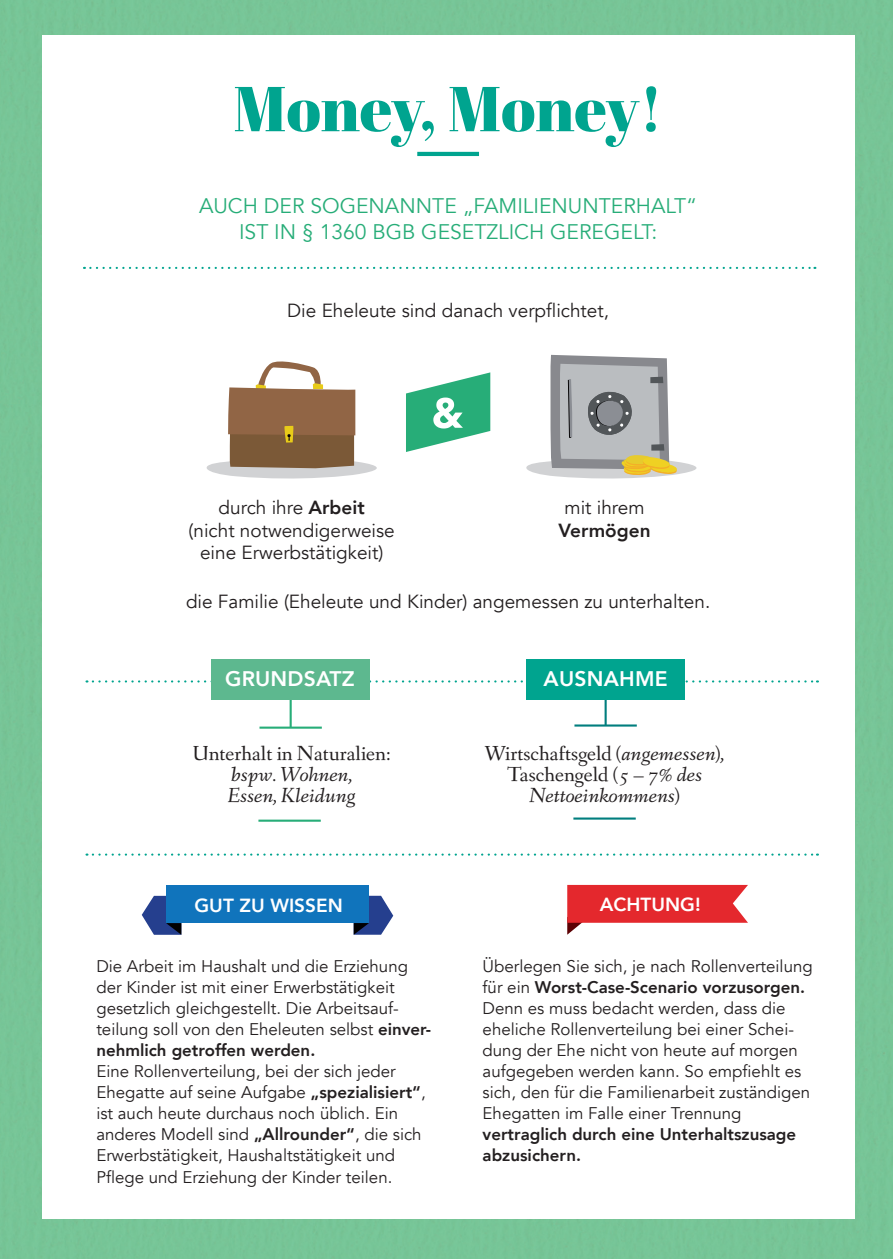
<style>
.page{position:relative;width:893px;height:1259px;background:#fff}
.page>*{position:absolute;margin:0;border:0;box-sizing:border-box;transform-origin:0 0}
.t1{font:63.3px "Abril Fatface";color:#00a48f}
.t2{font:italic 21px/21px "Fanwood Text";color:#231f20;text-align:center}
.t3{font:21px/25.2px "Avenir";color:#27ad78;text-align:center}
.t4{font:21px "Fanwood Text";color:#231f20}
.t5{font:800 21px "Avenir";letter-spacing:.01em;color:#fff}
.t6{font:18.9px/22.8px "Avenir";color:#231f20;text-align:center}
.t7{font:800 18.9px "Avenir";color:#fff}
.t8{font:800 18.9px "Avenir";color:#231f20}
.t9{font:16.8px/21px "Avenir";color:#231f20}
.t10{font:800 16.8px/21px "Avenir";color:#231f20}
.s1{font-weight:800}
.s2{font-style:normal}
</style>
<div class="page">
<svg style="left:93px;top:680px;width:725px;height:2px"></svg>
<svg style="left:567px;top:885px;width:181px;height:49px"></svg>
<svg style="left:93px;top:853px;width:725px;height:2px"></svg>
<hr style="left:290px;top:685px;width:2px;height:42px;background:#27ad78">
<hr style="left:258px;top:819px;width:63px;height:2px;background:#27ad78">
<hr style="left:259px;top:726px;width:63px;height:2px;background:#27ad78">
<hr style="left:605px;top:683px;width:2px;height:42px;background:#017e7e">
<hr style="left:573px;top:817px;width:63px;height:2px;background:#017e7e">
<hr style="left:574px;top:724px;width:63px;height:2px;background:#017e7e">
<div style="left:211px;top:659px;width:159px;height:40px;background:#5db88f"></div>
<div style="left:526px;top:659px;width:159px;height:40px;background:#00a48f"></div>
<div style="left:166px;top:885px;width:203px;height:38px;background:#1074bc"></div>
<svg style="left:142px;top:896px;width:39px;height:38px"></svg>
<svg style="left:354px;top:895px;width:39px;height:39px"></svg>
<svg style="left:526px;top:355px;width:171px;height:124px"></svg>
<svg style="left:206px;top:361px;width:284px;height:118px"></svg>
<hr style="left:417px;top:152px;width:62px;height:4px;background:#00a48f">
<svg style="left:84px;top:267px;width:731px;height:2px"></svg>
<h1 class="t1" style="left:233px;top:64px;width:431px">Money, Money!</h1>
<p class="t3" style="left:199px;top:194px;width:500px">AUCH DER SOGENANNTE „FAMILIENUNTERHALT“<br>IST IN § 1360 BGB GESETZLICH GEREGELT:</p>
<p class="t6" style="left:287px;top:299px;width:323px">Die Eheleute sind danach verpflichtet,</p>
<p class="t6" style="left:189px;top:496px;width:208px">durch ihre <span class="s1">Arbeit<br></span>(nicht notwendigerweise eine Erwerbstätigkeit)</p>
<p class="t6" style="left:565px;top:496px;width:82px">mit ihrem</p>
<p class="t8" style="left:559px;top:515px;width:94px">Vermögen</p>
<p class="t6" style="left:186px;top:591px;width:526px">die Familie (Eheleute und Kinder) angemessen zu unterhalten.</p>
<p class="t5" style="left:225px;top:662px;width:131px">GRUNDSATZ</p>
<p class="t5" style="left:544px;top:662px;width:126px">AUSNAHME</p>
<p class="t4" style="left:193px;top:741px;width:199px">Unterhalt in Naturalien:</p>
<p class="t2" style="left:228px;top:765px;width:129px;text-align:left">bspw. Wohnen,<br>Essen, Kleidung</p>
<p class="t7" style="left:195px;top:890px;width:150px">GUT ZU WISSEN</p>
<p class="t9" style="left:96px;top:955px;width:336px">Die Arbeit im Haushalt und die Erziehung der Kinder ist mit einer Erwerbstätigkeit gesetzlich gleichgestellt. Die Arbeitsauf&shy;teilung soll von den Eheleuten selbst <span class="s1">einver&shy;nehmlich getroffen werden.</span></p>
<p class="t9" style="left:96px;top:1061px;width:331px">Eine Rollenverteilung, bei der sich jeder Ehegatte auf seine Aufgabe <span class="s1">„spezialisiert“</span>, ist auch heute durchaus noch üblich. Ein anderes Modell sind <span class="s1">„Allrounder“</span>, die sich Erwerbstätigkeit, Haushaltstätigkeit und Pflege und Erziehung der Kinder teilen.</p>
<p class="t2" style="left:485px;top:744px;width:241px"><span class="s2">Wirtschaftsgeld</span> (angemessen),<br><span class="s2">Taschengeld</span> (5 – 7% des<br>Nettoeinkommens)</p>
<p class="t7" style="left:600px;top:890px;width:102px">ACHTUNG!</p>
<p class="t9" style="left:483px;top:955px;width:332px">Überlegen Sie sich, je nach Rollenverteilung für ein <span class="s1">Worst-Case-Scenario vorzusorgen.<br></span>Denn es muss bedacht werden, dass die eheliche Rollenverteilung bei einer Schei&shy;dung der Ehe nicht von heute auf morgen aufgegeben werden kann. So empfiehlt es sich, den für die Familienarbeit zuständigen Ehegatten im Falle einer Trennung</p>
<p class="t10" style="left:483px;top:1124px;width:315px">vertraglich durch eine Unterhaltszusage abzusichern.</p>
</div>
